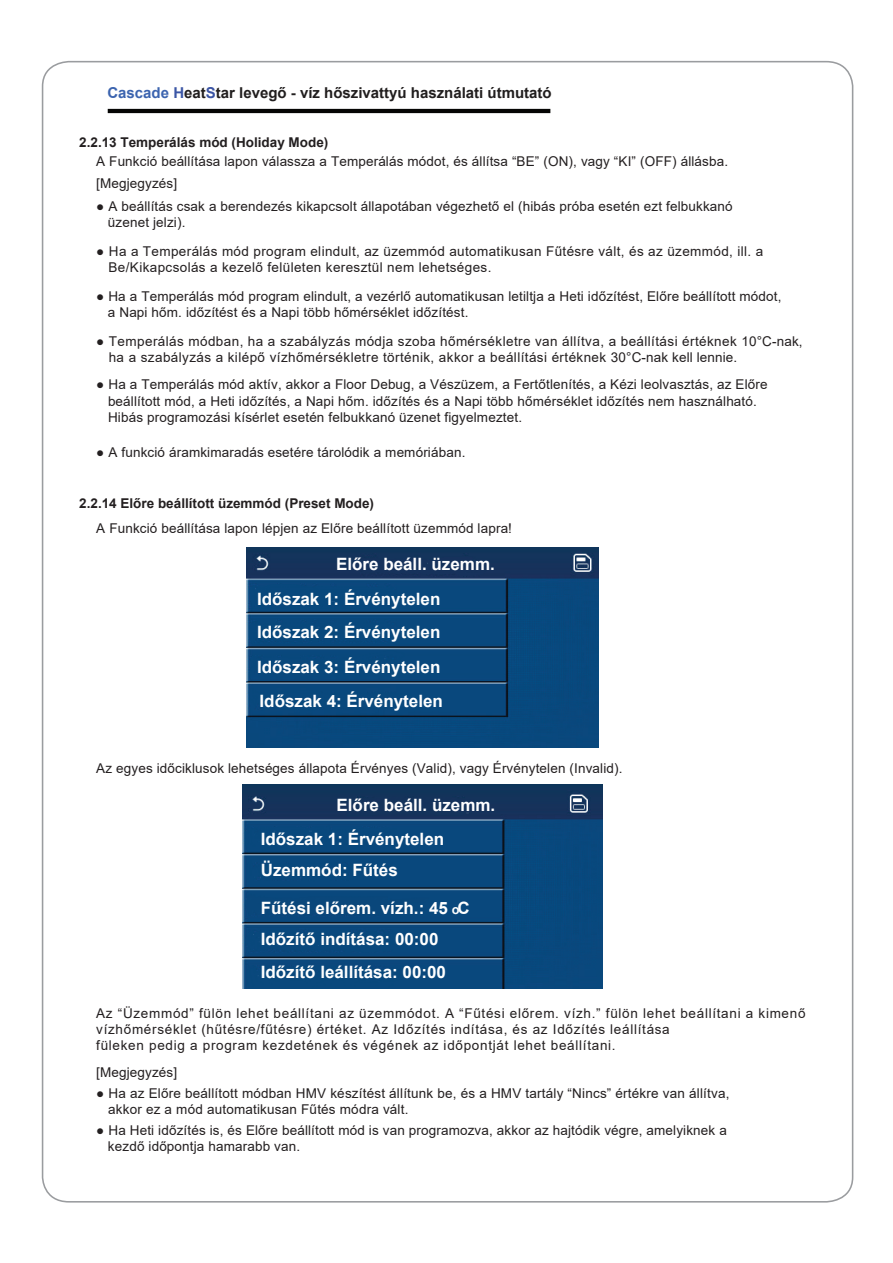
<style>
.page{position:relative;width:893px;height:1263px;background:#fff}
.page>*{position:absolute;margin:0;border:0;box-sizing:border-box;transform-origin:0 0}
.t1{font:700 16.95px/35.2px "Arial";color:#fff}
.t2{font:700 15px "Arial";color:#211e1e}
.t3{font:13.5px/16.2px "Arial";letter-spacing:.01em;color:#231f20}
.t4{font:13.5px/16.2px "Arial";letter-spacing:.05em;color:#231f20}
.t5{font:13.5px/16.2px "Arial";letter-spacing:.03em;color:#231f20}
.t6{font:700 13.5px "Arial";color:#231f20}
.t7{font:700 12.75px "Arial";color:#fdfefe}
.s1{color:#3c64af}
.s2{color:#3b56a5}
.s3{color:#3b54a4}
</style>
<div class="page">
<img style="left:246px;top:547px;width:353px;height:201px">
<img style="left:243px;top:784px;width:360px;height:204px">
<hr style="left:108px;top:109px;width:442px;height:4px;background:#050504">
<p class="t2" style="left:107px;top:82px;width:446px"><span class="s1">Cascade</span> <span class="s2">H</span>eat<span class="s3">S</span>tar levegő - víz hőszivattyú használati útmutató</p>
<p class="t6" style="left:79px;top:132px;width:251px">2.2.13 Temperálás mód (Holiday Mode)</p>
<p class="t3" style="left:96px;top:150px;width:633px;line-height:22.5px">A Funkció beállítása lapon válassza a Temperálás módot, és állítsa “BE” (ON), vagy “KI” (OFF) állásba. [Megjegyzés]</p>
<p class="t3" style="left:108px;top:198px;width:626px;text-indent:-12px">● A beállítás csak a berendezés kikapcsolt állapotában végezhető el (hibás próba esetén ezt felbukkanó üzenet jelzi).</p>
<p class="t3" style="left:109px;top:243px;width:656px;text-indent:-12px">● Ha a Temperálás mód program elindult, az üzemmód automatikusan Fűtésre vált, és az üzemmód, ill. a<br>Be/Kikapcsolás a kezelő felületen keresztül nem lehetséges.</p>
<p class="t3" style="left:108px;top:288px;width:675px;text-indent:-12px">● Ha a Temperálás mód program elindult, a vezérlő automatikusan letiltja a Heti időzítést, Előre beállított módot, a Napi hőm. időzítést és a Napi több hőmérséklet időzítést.</p>
<p class="t5" style="left:109px;top:333px;width:695px;text-indent:-12px">● Temperálás módban, ha a szabályzás módja szoba hőmérsékletre van állítva, a beállítási értéknek 10°C-nak, ha a szabályzás a kilépő vízhőmérsékletre történik, akkor a beállítási értéknek 30°C-nak kell lennie.</p>
<p class="t3" style="left:108px;top:376px;width:661px;text-indent:-12px">● Ha a Temperálás mód aktív, akkor a Floor Debug, a Vészüzem, a Fertőtlenítés, a Kézi leolvasztás, az Előre beállított mód, a Heti időzítés, a Napi hőm. időzítés és a Napi több hőmérséklet időzítés nem használható.<br>Hibás programozási kísérlet esetén felbukkanó üzenet figyelmeztet.</p>
<p class="t3" style="left:96px;top:444px;width:371px">● A funkció áramkimaradás esetére tárolódik a memóriában.</p>
<p class="t6" style="left:79px;top:493px;width:296px">2.2.14 Előre beállított üzemmód (Preset Mode)</p>
<p class="t3" style="left:96px;top:520px;width:417px">A Funkció beállítása lapon lépjen az Előre beállított üzemmód lapra!</p>
<p class="t1" style="left:257px;top:546px;width:239px;text-indent:79px">Előre beáll. üzemm.<br>Időszak 1: Érvénytelen</p>
<p class="t1" style="left:257px;top:614px;width:185px;line-height:35.7px">Időszak 2: Érvénytelen<br>Időszak 3: Érvénytelen</p>
<p class="t1" style="left:260px;top:683px;width:185px">Időszak 4: Érvénytelen</p>
<p class="t3" style="left:96px;top:760px;width:528px">Az egyes időciklusok lehetséges állapota Érvényes (Valid), vagy Érvénytelen (Invalid).</p>
<p class="t1" style="left:261px;top:788px;width:236px;line-height:33.8px;text-indent:76px">Előre beáll. üzemm.<br>Időszak 1: Érvénytelen</p>
<p class="t1" style="left:261px;top:852px;width:210px;line-height:37.2px">Üzemmód: Fűtés<br>Fűtési előrem. vízh.: 45 C</p>
<p class="t1" style="left:261px;top:922px;width:187px;line-height:33px">Időzítő indítása: 00:00<br>Időzítő leállítása: 00:00</p>
<p class="t7" style="left:452px;top:900px;width:9px">o</p>
<p class="t4" style="left:96px;top:1005px;width:711px">Az “Üzemmód” fülön lehet beállítani az üzemmódot. A “Fűtési előrem. vízh.” fülön lehet beállítani a kimenő vízhőmérséklet (hűtésre/fűtésre) értéket. Az Időzítés indítása, és az Időzítés leállítása<br>füleken pedig a program kezdetének és végének az időpontját lehet beállítani.</p>
<p class="t3" style="left:96px;top:1064px;width:82px">[Megjegyzés]</p>
<p class="t3" style="left:108px;top:1084px;width:623px;text-indent:-12px">● Ha az Előre beállított módban HMV készítést állítunk be, és a HMV tartály “Nincs” értékre van állítva, akkor ez a mód automatikusan Fűtés módra vált.</p>
<p class="t3" style="left:108px;top:1122px;width:620px;text-indent:-12px">● Ha Heti időzítés is, és Előre beállított mód is van programozva, akkor az hajtódik végre, amelyiknek a kezdő időpontja hamarabb van.</p>
</div>
